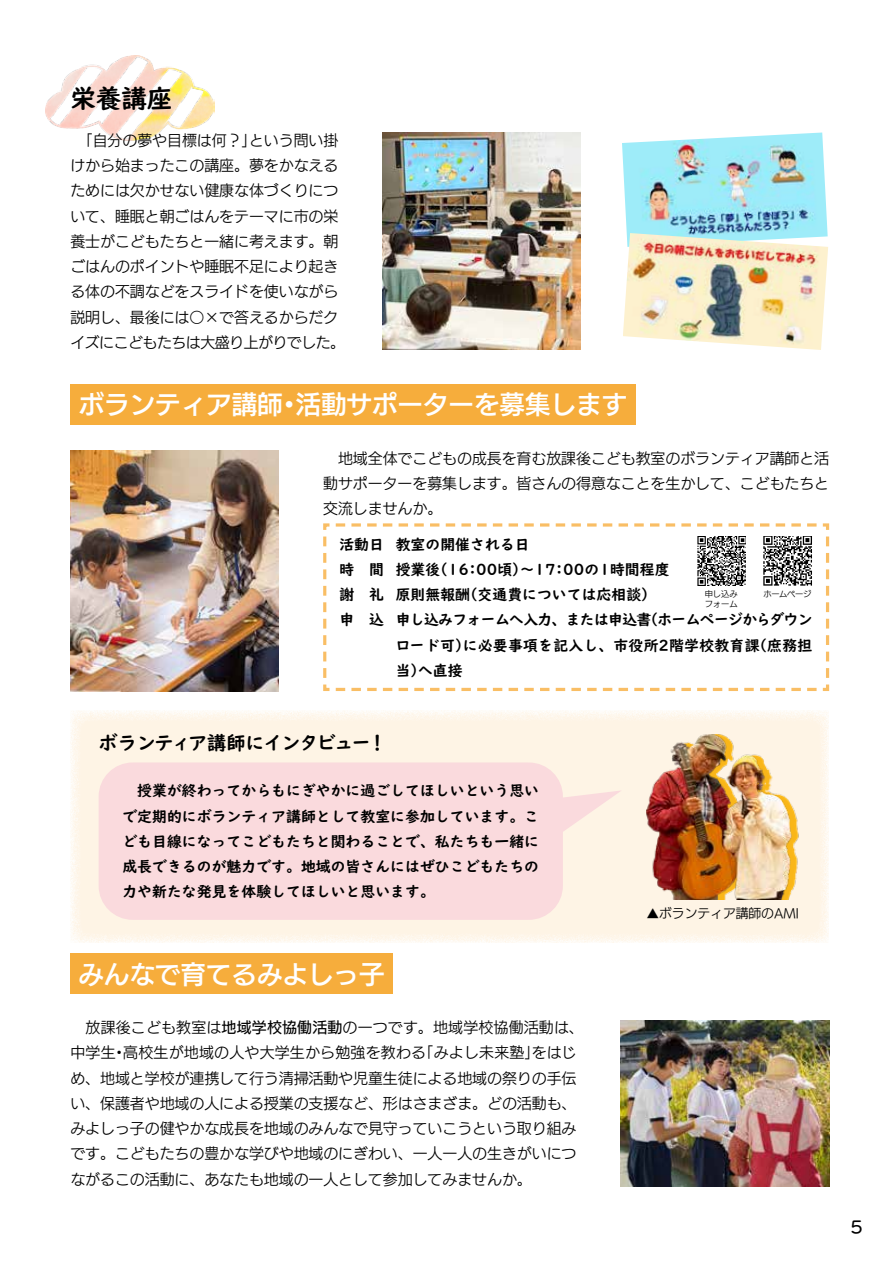
<style>
.page{position:relative;width:893px;height:1263px;background:#fff}
.page>*{position:absolute;margin:0;border:0;box-sizing:border-box;transform-origin:0 0}
.t1{font:25.5px "UD Kakugo Large Pro DB";color:#fff}
.t2{font:25.5px "UD Digi Kyokasho NP B";color:#000}
.t3{font:19.2px "UD Digi Kyokasho NP B";letter-spacing:-.08em;color:#000}
.t4{font:15.9px "UD Marugo Large Pro DB";color:#000}
.t5{font:14.85px/25.2px "UD Kakugo Large Pro R";color:#000}
.t6{font:14.85px/25.2px "UD Digi Kyokasho NP B";color:#000;text-align:justify}
.t7{font:14.85px "UD Digi Kyokasho NP B";letter-spacing:-.045em;color:#000}
.t8{font:12.75px "UD Kakugo Large Pro R";color:#000}
.t9{font:8.25px "UD Kakugo Large Pro R";color:#000}
.s1{font-family:"UD Kakugo Large Pro M"}
</style>
<div class="page">
<img style="left:46px;top:56px;width:168px;height:85px">
<img style="left:622px;top:133px;width:206px;height:100px">
<img style="left:383px;top:133px;width:198px;height:217px">
<img style="left:70px;top:451px;width:208px;height:240px">
<svg style="left:323px;top:523px;width:507px;height:168px"></svg>
<img style="left:621px;top:1020px;width:208px;height:166px">
<div style="left:70px;top:954px;width:323px;height:40px;background:#f6ad3c"></div>
<div style="left:70px;top:384px;width:566px;height:40px;background:#f6ad3c"></div>
<div style="left:70px;top:710px;width:759px;height:233px;background:#fef4e5"></div>
<svg style="left:563px;top:790px;width:58px;height:42px"></svg>
<div style="left:99px;top:762px;width:464px;height:158px;background:#fadadd;border-radius:34px"></div>
<img style="left:792px;top:806px;width:7px;height:85px">
<img style="left:646px;top:734px;width:146px;height:166px">
<img style="left:764px;top:537px;width:48px;height:48px">
<img style="left:697px;top:537px;width:49px;height:48px">
<img style="left:623px;top:233px;width:205px;height:117px">
<h1 class="t2" style="left:70px;top:84px;width:104px">栄養講座</h1>
<p class="t5" style="left:70px;top:127px;width:276px">　「自分の夢や目標は何？」という問い掛けから始まったこの講座。夢をかなえるためには欠かせない健康な体づくりについて、睡眠と朝ごはんをテーマに市の栄養士がこどもたちと一緒に考えます。朝ごはんのポイントや睡眠不足により起きる体の不調などをスライドを使いながら説明し、最後には○×で答えるからだクイズにこどもたちは大盛り上がりでした。</p>
<h1 class="t1" style="left:79px;top:383px;width:550px">ボランティア講師・活動サポーターを募集します</h1>
<p class="t5" style="left:323px;top:445px;width:507px;text-align:justify">　地域全体でこどもの成長を育む放課後こども教室のボランティア講師と活動サポーターを募集します。皆さんの得意なことを生かして、こどもたちと交流しませんか。</p>
<p class="t6" style="left:339px;top:532px;width:192px">活動日 教室の開催される日</p>
<p class="t6" style="left:339px;top:557px;width:332px">時　間 授業後（16：00頃）～17：00の1時間程度</p>
<p class="t6" style="left:339px;top:582px;width:318px">謝　礼 原則無報酬（交通費については応相談）</p>
<p class="t7" style="left:396px;top:611px;width:418px">申し込みフォームへ入力、または申込書（ホームページからダウン</p>
<p class="t6" style="left:396px;top:633px;width:418px">ロード可）に必要事項を記入し、市役所2階学校教育課（庶務担</p>
<p class="t6" style="left:396px;top:658px;width:68px">当）へ直接</p>
<p class="t9" style="left:705px;top:587px;width:35px">申し込み</p>
<p class="t9" style="left:763px;top:587px;width:49px">ホームページ</p>
<p class="t9" style="left:705px;top:598px;width:35px">フォーム</p>
<p class="t6" style="left:339px;top:607px;width:46px">申　込</p>
<p class="t3" style="left:99px;top:732px;width:290px">ボランティア講師にインタビュー！</p>
<p class="t6" style="left:122px;top:778px;width:418px">　授業が終わってからもにぎやかに過ごしてほしいという思いで定期的にボランティア講師として教室に参加しています。こども目線になってこどもたちと関わることで、私たちも一緒に成長できるのが魅力です。地域の皆さんにはぜひこどもたちの力や新たな発見を体験してほしいと思います。</p>
<h1 class="t1" style="left:78px;top:953px;width:308px">みんなで育てるみよしっ子</h1>
<p class="t5" style="left:70px;top:1014px;width:515px">　放課後こども教室は<span class="s1">地域学校協働活動</span>の一つです。地域学校協働活動は、中学生・高校生が地域の人や大学生から勉強を教わる「みよし未来塾」をはじめ、地域と学校が連携して行う清掃活動や児童生徒による地域の祭りの手伝い、保護者や地域の人による授業の支援など、形はさまざま。どの活動も、みよしっ子の健やかな成長を地域のみんなで見守っていこうという取り組みです。こどもたちの豊かな学びや地域のにぎわい、一人一人の生きがいにつながるこの活動に、あなたも地域の一人として参加してみませんか。</p>
<p class="t8" style="left:646px;top:903px;width:154px">▲ボランティア講師のAMI</p>
<p class="t4" style="left:851px;top:1213px;width:13px">5</p>
</div>
